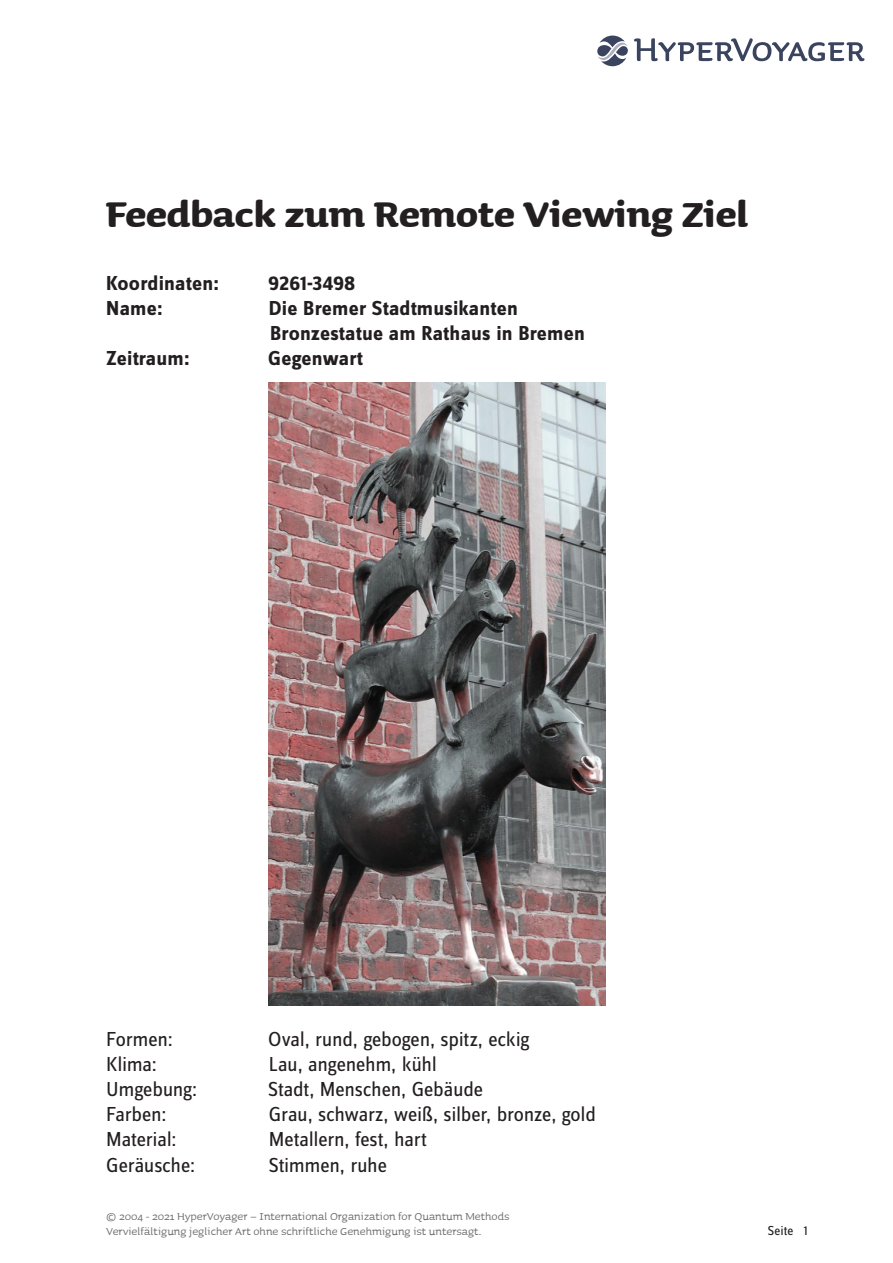
<style>
.page{position:relative;width:893px;height:1263px;background:#fff}
.page>*{position:absolute;margin:0;border:0;box-sizing:border-box;transform-origin:0 0}
.t1{font:700 45px "Sauna";color:#231f20}
._18{font:21px "Zine Sans Display OT";letter-spacing:-.01em;color:#231f20}
._18-2{font:700 21px/25.2px "Zine Sans Display OT";letter-spacing:.01em;color:#231f20}
.t2{font:13.5px/15px "Sauna";color:#6c6d70}
.t3{font:13.5px "Zine Sans Display OT";color:#231f20}
</style>
<div class="page">
<svg style="left:634px;top:38px;width:230px;height:23px"></svg>
<svg style="left:597px;top:36px;width:31px;height:30px"></svg>
<img style="left:269px;top:382px;width:337px;height:624px">
<p class="t1" style="left:106px;top:186px;width:644px">Feedback zum Remote Viewing Ziel</p>
<p class="_18-2" style="left:106px;top:270px;width:114px">Koordinaten:</p>
<p class="_18-2" style="left:268px;top:270px;width:89px">9261-3498</p>
<p class="_18-2" style="left:106px;top:295px;width:58px">Name:</p>
<p class="_18-2" style="left:269px;top:295px;width:318px">Die Bremer Stadtmusikanten<br>Bronzestatue am Rathaus in Bremen</p>
<p class="_18-2" style="left:106px;top:346px;width:85px">Zeitraum:</p>
<p class="_18-2" style="left:268px;top:346px;width:96px">Gegenwart</p>
<p class="_18" style="left:106px;top:1027px;width:68px">Formen:</p>
<p class="_18" style="left:268px;top:1027px;width:263px">Oval, rund, gebogen, spitz, eckig</p>
<p class="_18" style="left:106px;top:1052px;width:52px">Klima:</p>
<p class="_18" style="left:269px;top:1052px;width:170px">Lau, angenehm, kühl</p>
<p class="_18" style="left:106px;top:1077px;width:92px">Umgebung:</p>
<p class="_18" style="left:268px;top:1077px;width:216px">Stadt, Menschen, Gebäude</p>
<p class="_18" style="left:106px;top:1102px;width:62px">Farben:</p>
<p class="_18" style="left:269px;top:1102px;width:329px">Grau, schwarz, weiß, silber, bronze, gold</p>
<p class="_18" style="left:106px;top:1127px;width:72px">Material:</p>
<p class="_18" style="left:269px;top:1127px;width:159px">Metallern, fest, hart</p>
<p class="_18" style="left:106px;top:1153px;width:90px">Geräusche:</p>
<p class="_18" style="left:269px;top:1153px;width:120px">Stimmen, ruhe</p>
<p class="t2" style="left:106px;top:1208px;width:405px">© 2004 - 2021 HyperVoyager – International Organization for Quantum Methods<br>Vervielfältigung jeglicher Art ohne schriftliche Genehmigung ist untersagt.</p>
<p class="t3" style="left:768px;top:1222px;width:27px">Seite</p>
<p class="t3" style="left:804px;top:1222px;width:6px">1</p>
</div>
